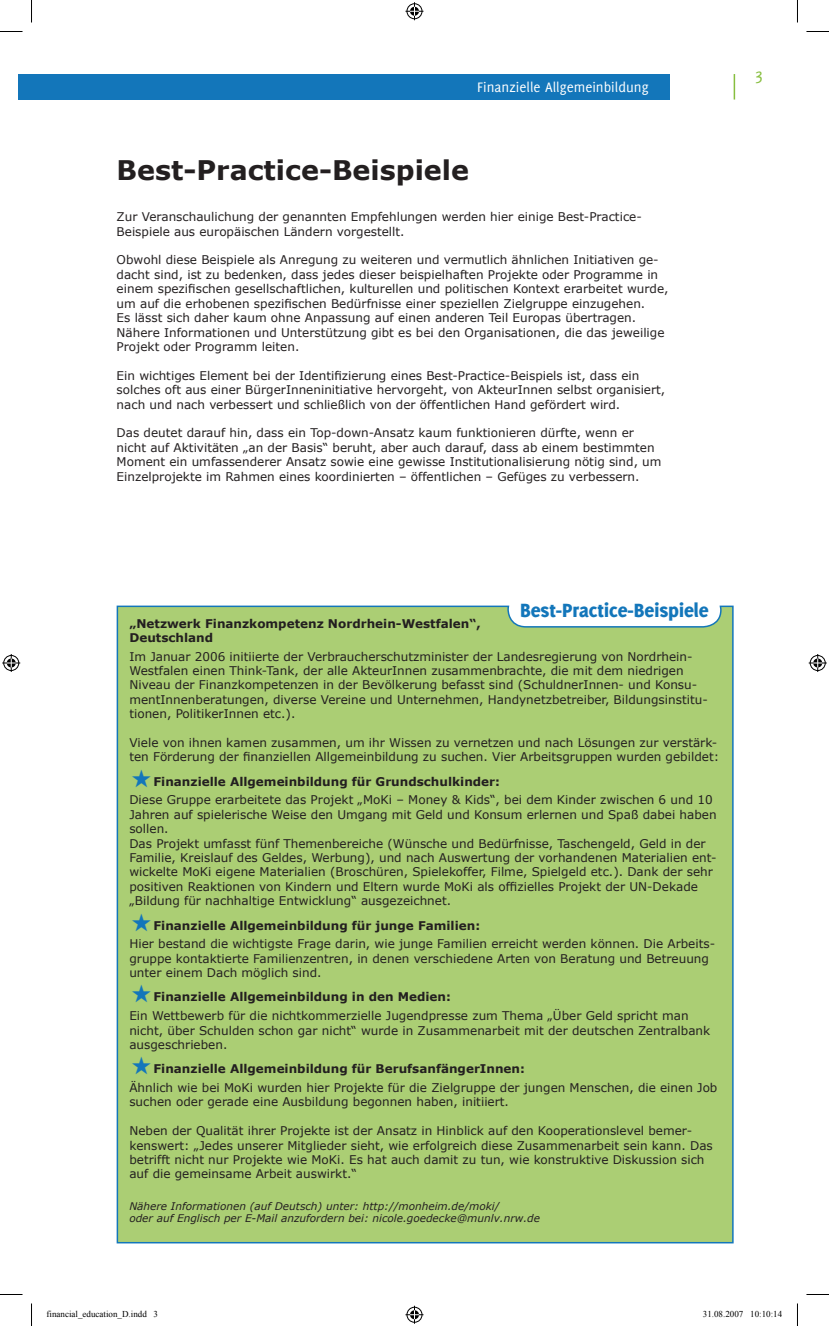
<style>
.page{position:relative;width:829px;height:1326px;background:#fff}
.page>*{position:absolute;margin:0;border:0;box-sizing:border-box;transform-origin:0 0}
.Titel_18pt{font:700 27px "Verdana";color:#231f20}
.best_practice_12pt{font:800 21px "Delicious";color:#1376ba}
.t1{font:18px "Delicious Small Caps";color:#87be3f}
.t2{font:15px "Delicious";color:#fff}
.body_9pt{font:12px/14.4px "Verdana";color:#231f20}
.Zwiti_9pz_1_5mm_1mm{font:700 12px/14.4px "Verdana";color:#231f20}
.fussnote_7pt{font:italic 10.5px/12.6px "Verdana";color:#231f20}
.t3{font:9px "Times New Roman";color:#000}
</style>
<div class="page">
<div style="left:19px;top:74px;width:650px;height:26px;background:#1376ba"></div>
<hr style="left:733px;top:74px;width:2px;height:26px;background:#87be3f">
<div style="left:116px;top:605px;width:618px;height:639px;background:#abce74"></div>
<svg style="left:0;top:31px;width:22px;height:1px"></svg>
<svg style="left:806px;top:31px;width:22px;height:1px"></svg>
<svg style="left:0;top:1294px;width:22px;height:1px"></svg>
<svg style="left:806px;top:1294px;width:22px;height:1px"></svg>
<svg style="left:31px;top:0;width:1px;height:23px"></svg>
<svg style="left:31px;top:1303px;width:1px;height:23px"></svg>
<svg style="left:797px;top:0;width:1px;height:23px"></svg>
<svg style="left:797px;top:1303px;width:1px;height:23px"></svg>
<svg style="left:405px;top:2px;width:18px;height:18px"></svg>
<svg style="left:405px;top:1306px;width:18px;height:18px"></svg>
<svg style="left:2px;top:654px;width:18px;height:18px"></svg>
<svg style="left:808px;top:654px;width:18px;height:18px"></svg>
<svg style="left:132px;top:769px;width:19px;height:18px"></svg>
<svg style="left:132px;top:913px;width:19px;height:18px"></svg>
<svg style="left:132px;top:985px;width:19px;height:17px"></svg>
<svg style="left:132px;top:1056px;width:19px;height:18px"></svg>
<p class="t2" style="left:477px;top:79px;width:173px">Finanzielle Allgemeinbildung</p>
<p class="Titel_18pt" style="left:117px;top:153px;width:354px">Best-Practice-Beispiele</p>
<p class="body_9pt" style="left:117px;top:209px;width:526px">Zur Veranschaulichung der genannten Empfehlungen werden hier einige Best-Practice-<br>Beispiele aus europäischen Ländern vorgestellt.</p>
<p class="body_9pt" style="left:117px;top:253px;width:553px">Obwohl diese Beispiele als Anregung zu weiteren und vermutlich ähnlichen Initiativen ge&shy;dacht sind, ist zu bedenken, dass jedes dieser beispielhaften Projekte oder Programme in einem spezifischen gesellschaftlichen, kulturellen und politischen Kontext erarbeitet wurde, um auf die erhobenen spezifischen Bedürfnisse einer speziellen Zielgruppe einzugehen.</p>
<p class="body_9pt" style="left:117px;top:310px;width:549px">Es lässt sich daher kaum ohne Anpassung auf einen anderen Teil Europas übertragen.<br>Nähere Informationen und Unterstützung gibt es bei den Organisationen, die das jeweilige<br>Projekt oder Programm leiten.</p>
<p class="body_9pt" style="left:117px;top:368px;width:550px">Ein wichtiges Element bei der Identifizierung eines Best-Practice-Beispiels ist, dass ein solches oft aus einer BürgerInneninitiative hervorgeht, von AkteurInnen selbst organisiert, nach und nach verbessert und schließlich von der öffentlichen Hand gefördert wird.</p>
<p class="body_9pt" style="left:117px;top:425px;width:546px">Das deutet darauf hin, dass ein Top-down-Ansatz kaum funktionieren dürfte, wenn er nicht auf Aktivitäten „an der Basis“ beruht, aber auch darauf, dass ab einem bestimmten Moment ein umfassenderer Ansatz sowie eine gewisse Institutionalisierung nötig sind, um Einzelprojekte im Rahmen eines koordinierten – öffentlichen – Gefüges zu verbessern.</p>
<p class="t1" style="left:754px;top:67px;width:10px">3</p>
<p class="best_practice_12pt" style="left:520px;top:598px;width:190px">Best-Practice-Beispiele</p>
<p class="Zwiti_9pz_1_5mm_1mm" style="left:129px;top:615px;width:353px">„Netzwerk Finanzkompetenz Nordrhein-Westfalen“,<br>Deutschland</p>
<p class="body_9pt" style="left:129px;top:649px;width:579px">Im Januar 2006 initiierte der Verbraucherschutzminister der Landesregierung von Nordrhein-Westfalen einen Think-Tank, der alle AkteurInnen zusammenbrachte, die mit dem niedrigen Niveau der Finanzkompetenzen in der Bevölkerung befasst sind (SchuldnerInnen- und Konsu&shy;mentInnenberatungen, diverse Vereine und Unternehmen, Handynetzbetreiber, Bildungsinstitu&shy;tionen, PolitikerInnen etc.).</p>
<p class="body_9pt" style="left:129px;top:735px;width:591px">Viele von ihnen kamen zusammen, um ihr Wissen zu vernetzen und nach Lösungen zur verstärk&shy;ten Förderung der finanziellen Allgemeinbildung zu suchen. Vier Arbeitsgruppen wurden gebildet:</p>
<p class="Zwiti_9pz_1_5mm_1mm" style="left:153px;top:774px;width:348px">Finanzielle Allgemeinbildung für Grundschulkinder:</p>
<p class="body_9pt" style="left:129px;top:792px;width:588px">Diese Gruppe erarbeitete das Projekt „MoKi – Money &amp; Kids“, bei dem Kinder zwischen 6 und 10<br>Jahren auf spielerische Weise den Umgang mit Geld und Konsum erlernen und Spaß dabei haben sollen.</p>
<p class="body_9pt" style="left:129px;top:836px;width:588px">Das Projekt umfasst fünf Themenbereiche (Wünsche und Bedürfnisse, Taschengeld, Geld in der Familie, Kreislauf des Geldes, Werbung), und nach Auswertung der vorhandenen Materialien ent&shy;wickelte MoKi eigene Materialien (Broschüren, Spielekoffer, Filme, Spielgeld etc.). Dank der sehr positiven Reaktionen von Kindern und Eltern wurde MoKi als offizielles Projekt der UN-Dekade „Bildung für nachhaltige Entwicklung“ ausgezeichnet.</p>
<p class="Zwiti_9pz_1_5mm_1mm" style="left:153px;top:918px;width:328px">Finanzielle Allgemeinbildung für junge Familien:</p>
<p class="body_9pt" style="left:129px;top:936px;width:587px">Hier bestand die wichtigste Frage darin, wie junge Familien erreicht werden können. Die Arbeits&shy;gruppe kontaktierte Familienzentren, in denen verschiedene Arten von Beratung und Betreuung unter einem Dach möglich sind.</p>
<p class="Zwiti_9pz_1_5mm_1mm" style="left:153px;top:989px;width:299px">Finanzielle Allgemeinbildung in den Medien:</p>
<p class="body_9pt" style="left:129px;top:1008px;width:582px">Ein Wettbewerb für die nichtkommerzielle Jugendpresse zum Thema „Über Geld spricht man nicht, über Schulden schon gar nicht“ wurde in Zusammenarbeit mit der deutschen Zentralbank ausgeschrieben.</p>
<p class="Zwiti_9pz_1_5mm_1mm" style="left:153px;top:1061px;width:373px">Finanzielle Allgemeinbildung für BerufsanfängerInnen:</p>
<p class="body_9pt" style="left:129px;top:1080px;width:589px">Ähnlich wie bei MoKi wurden hier Projekte für die Zielgruppe der jungen Menschen, die einen Job suchen oder gerade eine Ausbildung begonnen haben, initiiert.</p>
<p class="body_9pt" style="left:129px;top:1123px;width:584px">Neben der Qualität ihrer Projekte ist der Ansatz in Hinblick auf den Kooperationslevel bemer&shy;kenswert: „Jedes unserer Mitglieder sieht, wie erfolgreich diese Zusammenarbeit sein kann. Das betrifft nicht nur Projekte wie MoKi. Es hat auch damit zu tun, wie konstruktive Diskussion sich auf die gemeinsame Arbeit auswirkt.“</p>
<p class="fussnote_7pt" style="left:129px;top:1199px;width:412px">Nähere Informationen (auf Deutsch) unter: http://monheim.de/moki/<br>oder auf Englisch per E-Mail anzufordern bei: nicole.goedecke@munlv.nrw.de</p>
<p class="t3" style="left:46px;top:1308px;width:113px">financial_education_D.indd 3</p>
<p class="t3" style="left:702px;top:1308px;width:81px">31.08.2007 10:10:14</p>
</div>
